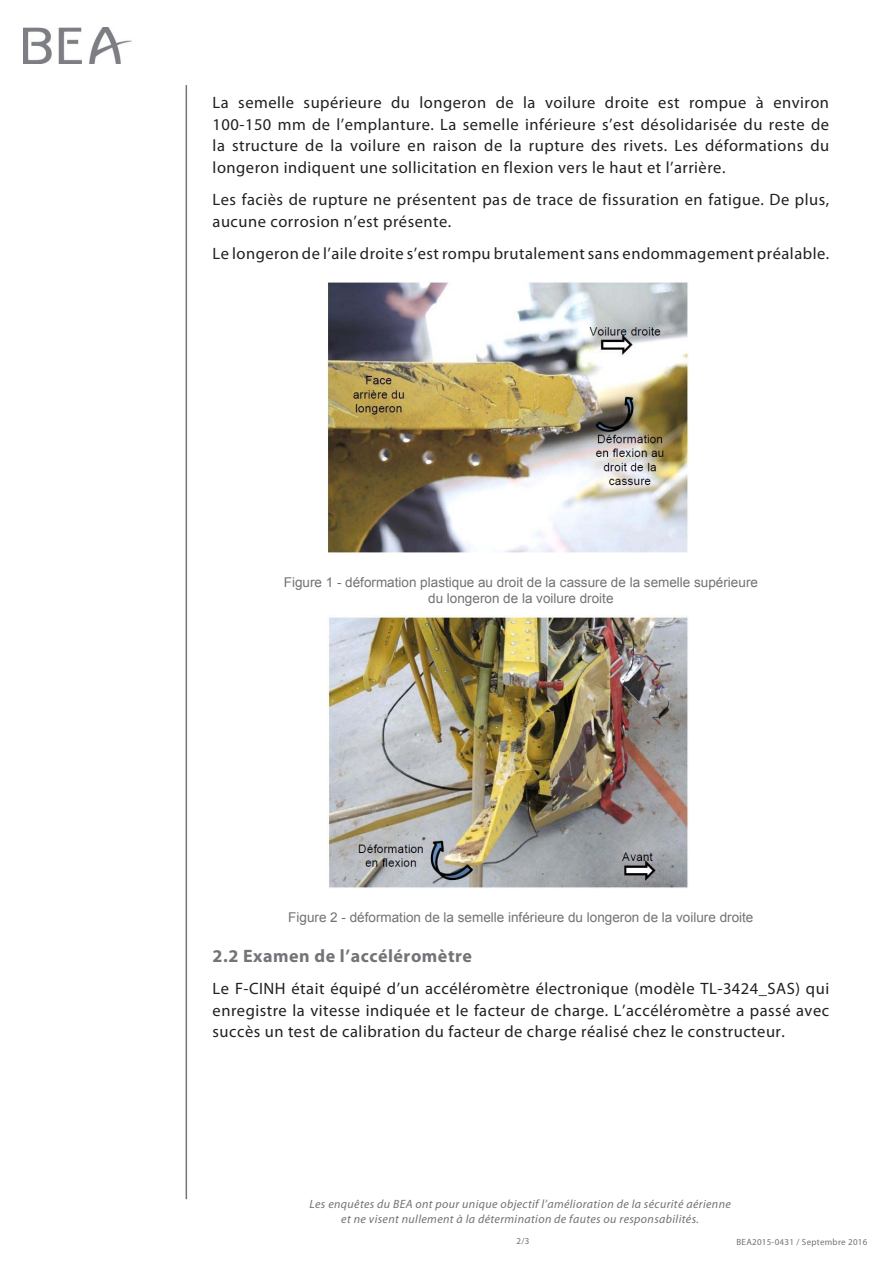
<style>
.page{position:relative;width:893px;height:1263px;background:#fff}
.page>*{position:absolute;margin:0;border:0;box-sizing:border-box;transform-origin:0 0}
.Titre_2{font:700 18px "Myriad Pro";letter-spacing:.03em;color:#727477}
.t1{font:16.5px/21.6px "Myriad Pro";letter-spacing:.03em;color:#231f20;text-align:justify}
.Légende{font:13.5px/16.2px "Arial";color:#717275;text-align:center}
.t2{font:italic 12px/14.4px "Myriad Pro";letter-spacing:.03em;color:#717275;text-align:center}
.t3{font:9px "Myriad Pro";letter-spacing:.03em;color:#717275}
</style>
<div class="page">
<hr style="left:186px;top:85px;width:1px;height:1114px;background:#727477">
<img style="left:23px;top:28px;width:109px;height:36px">
<img style="left:327px;top:281px;width:362px;height:272px">
<img style="left:327px;top:616px;width:362px;height:273px">
<p class="t1" style="left:213px;top:91px;width:618px">La semelle supérieure du longeron de la voilure droite est rompue à environ 100-150 mm de l’emplanture. La semelle inférieure s’est désolidarisée du reste de la structure de la voilure en raison de la rupture des rivets. Les déformations du longeron indiquent une sollicitation en flexion vers le haut et l’arrière.</p>
<p class="t1" style="left:213px;top:189px;width:618px">Les faciès de rupture ne présentent pas de trace de fissuration en fatigue. De plus, aucune corrosion n’est présente.</p>
<p class="t1" style="left:213px;top:243px;width:618px">Le longeron de l’aile droite s’est rompu brutalement sans endommagement préalable.</p>
<p class="Légende" style="left:284px;top:574px;width:476px">Figure 1 - déformation plastique au droit de la cassure de la semelle supérieure du longeron de la voilure droite</p>
<p class="Légende" style="left:288px;top:909px;width:467px">Figure 2 - déformation de la semelle inférieure du longeron de la voilure droite</p>
<p class="Titre_2" style="left:213px;top:944px;width:261px">2.2 Examen de l’accéléromètre</p>
<p class="t1" style="left:213px;top:977px;width:618px">Le F-CINH était équipé d’un accéléromètre électronique (modèle TL-3424_SAS) qui enregistre la vitesse indiquée et le facteur de charge. L’accéléromètre a passé avec succès un test de calibration du facteur de charge réalisé chez le constructeur.</p>
<p class="t2" style="left:309px;top:1197px;width:423px">Les enquêtes du BEA ont pour unique objectif l’amélioration de la sécurité aérienne et ne visent nullement à la détermination de fautes ou responsabilités.</p>
<p class="t3" style="left:517px;top:1236px;width:14px">2/3</p>
<p class="t3" style="left:736px;top:1236px;width:132px">BEA2015-0431 / Septembre 2016</p>
</div>
